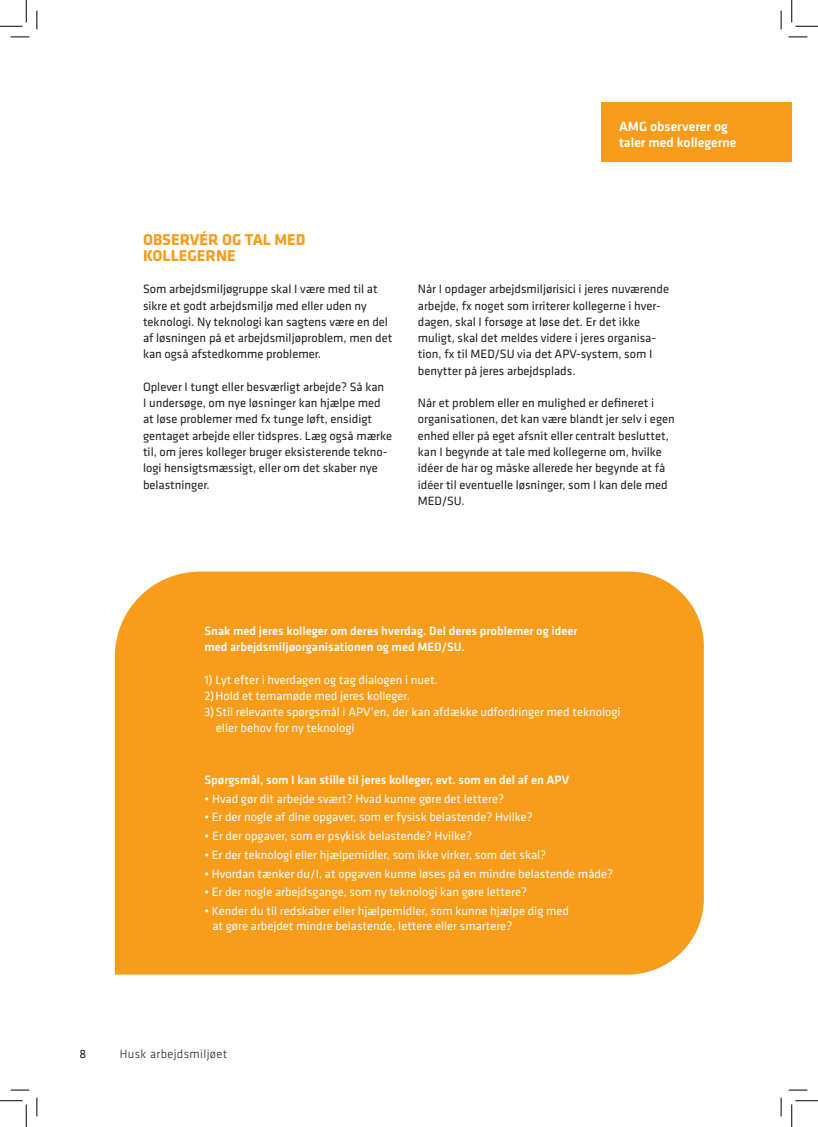
<style>
.page{position:relative;width:818px;height:1127px;background:#fff}
.page>*{position:absolute;margin:0;border:0;box-sizing:border-box;transform-origin:0 0}
.brødtekst{font:700 16.25px "Klavika";color:#f89c1c}
.brødtekst-2{font:500 13.75px "Klavika";color:#fff}
.brødtekst-3{font:12.5px/16.2px "Klavika";color:#231f20}
.brødtekst-4{font:12.5px "Klavika";color:#fff}
.brødtekst-5{font:500 12.5px "Klavika";color:#fff}
.t1{font:300 12.5px "Klavika";letter-spacing:.03em;color:#231f20}
</style>
<div class="page">
<div style="left:601px;top:103px;width:191px;height:59px;background:#f89c1c"></div>
<div style="left:115px;top:571px;width:589px;height:403px;background:#f89c1c"></div>
<svg style="left:11px;top:36px;width:18px;height:2px"></svg>
<svg style="left:788px;top:36px;width:19px;height:2px"></svg>
<svg style="left:11px;top:1089px;width:18px;height:1px"></svg>
<svg style="left:788px;top:1089px;width:19px;height:1px"></svg>
<svg style="left:36px;top:11px;width:2px;height:18px"></svg>
<svg style="left:36px;top:1097px;width:2px;height:18px"></svg>
<svg style="left:780px;top:11px;width:2px;height:18px"></svg>
<svg style="left:780px;top:1097px;width:2px;height:18px"></svg>
<svg style="left:0;top:0;width:27px;height:27px"></svg>
<svg style="left:0;top:1100px;width:27px;height:26px"></svg>
<svg style="left:791px;top:0;width:27px;height:27px"></svg>
<svg style="left:791px;top:1100px;width:27px;height:26px"></svg>
<p class="brødtekst-2" style="left:619px;top:117px;width:110px">AMG observerer og</p>
<p class="brødtekst-2" style="left:619px;top:133px;width:119px">taler med kollegerne</p>
<p class="brødtekst" style="left:143px;top:227px;width:164px">OBSERVÉR OG TAL MED</p>
<p class="brødtekst" style="left:143px;top:243px;width:94px">KOLLEGERNE</p>
<p class="brødtekst-3" style="left:143px;top:280px;width:251px">Som arbejdsmiljøgruppe skal I være med til at sikre et godt arbejdsmiljø med eller uden ny teknologi. Ny teknologi kan sagtens være en del af løsningen på et arbejdsmiljøproblem, men det kan også afstedkomme problemer.</p>
<p class="brødtekst-3" style="left:143px;top:378px;width:251px">Oplever I tungt eller besværligt arbejde? Så kan<br>I undersøge, om nye løsninger kan hjælpe med at løse problemer med fx tunge løft, ensidigt gentaget arbejde eller tidspres. Læg også mærke til, om jeres kolleger bruger eksisterende tekno&shy;logi hensigtsmæssigt, eller om det skaber nye belastninger.</p>
<p class="brødtekst-3" style="left:418px;top:280px;width:253px">Når I opdager arbejdsmiljørisici i jeres nuværende arbejde, fx noget som irriterer kollegerne i hver-</p>
<p class="brødtekst-3" style="left:418px;top:313px;width:224px">dagen, skal I forsøge at løse det. Er det ikke</p>
<p class="brødtekst-3" style="left:418px;top:329px;width:240px">muligt, skal det meldes videre i jeres organisa&shy;tion, fx til MED/SU via det APV-system, som I benytter på jeres arbejdsplads.</p>
<p class="brødtekst-3" style="left:418px;top:394px;width:238px">Når et problem eller en mulighed er defineret i</p>
<p class="brødtekst-3" style="left:418px;top:410px;width:258px">organisationen, det kan være blandt jer selv i egen enhed eller på eget afsnit eller centralt besluttet, kan I begynde at tale med kollegerne om, hvilke idéer de har og måske allerede her begynde at få idéer til eventuelle løsninger, som I kan dele med MED/SU.</p>
<p class="brødtekst-5" style="left:204px;top:622px;width:375px">Snak med jeres kolleger om deres hverdag. Del deres problemer og ideer</p>
<p class="brødtekst-5" style="left:204px;top:638px;width:262px">med arbejdsmiljøorganisationen og med MED/SU.</p>
<p class="brødtekst-4" style="left:204px;top:671px;width:235px">1) Lyt efter i hverdagen og tag dialogen i nuet.</p>
<p class="brødtekst-4" style="left:204px;top:687px;width:207px">2) Hold et temamøde med jeres kolleger.</p>
<p class="brødtekst-4" style="left:204px;top:703px;width:418px">3) Stil relevante spørgsmål i APV’en, der kan afdække udfordringer med teknologi</p>
<p class="brødtekst-4" style="left:216px;top:720px;width:140px">eller behov for ny teknologi</p>
<p class="brødtekst-5" style="left:204px;top:771px;width:366px">Spørgsmål, som I kan stille til jeres kolleger, evt. som en del af en APV</p>
<p class="brødtekst-4" style="left:204px;top:790px;width:301px">• Hvad gør dit arbejde svært? Hvad kunne gøre det lettere?</p>
<p class="brødtekst-4" style="left:204px;top:808px;width:330px">• Er der nogle af dine opgaver, som er fysisk belastende? Hvilke?</p>
<p class="brødtekst-4" style="left:204px;top:827px;width:269px">• Er der opgaver, som er psykisk belastende? Hvilke?</p>
<p class="brødtekst-4" style="left:204px;top:846px;width:343px">• Er der teknologi eller hjælpemidler, som ikke virker, som det skal?</p>
<p class="brødtekst-4" style="left:204px;top:865px;width:410px">• Hvordan tænker du/I, at opgaven kunne løses på en mindre belastende måde?</p>
<p class="brødtekst-4" style="left:204px;top:883px;width:324px">• Er der nogle arbejdsgange, som ny teknologi kan gøre lettere?</p>
<p class="brødtekst-4" style="left:204px;top:902px;width:366px">• Kender du til redskaber eller hjælpemidler, som kunne hjælpe dig med</p>
<p class="brødtekst-4" style="left:212px;top:917px;width:301px">at gøre arbejdet mindre belastende, lettere eller smartere?</p>
<p class="brødtekst-3" style="left:79px;top:1044px;width:8px">8</p>
<p class="t1" style="left:120px;top:1045px;width:109px">Husk arbejdsmiljøet</p>
</div>
